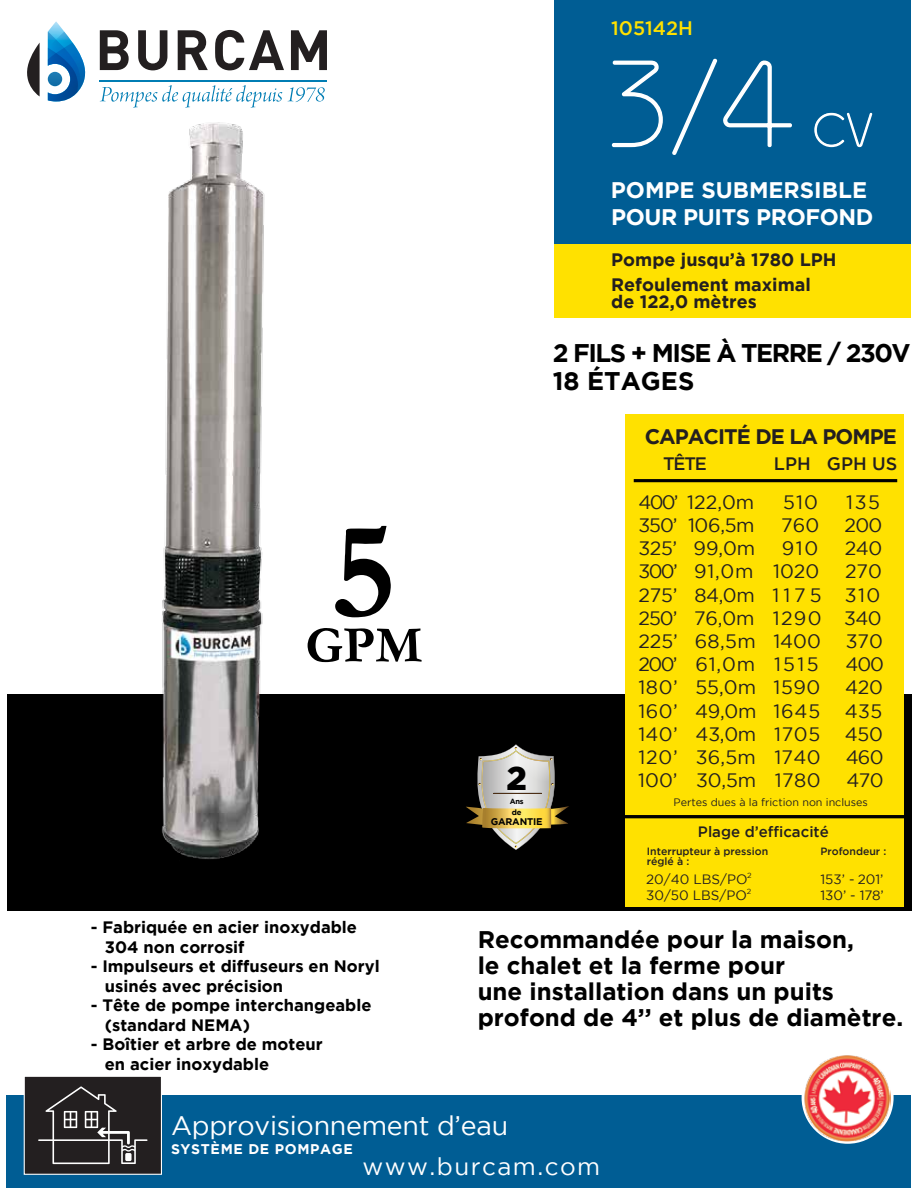
<style>
.page{position:relative;width:918px;height:1188px;background:#fff}
.page>*{position:absolute;margin:0;border:0;box-sizing:border-box;transform-origin:0 0}
.t1{font:100 124.5px "Geoma";color:#fff}
.t2{font:900 32.7px "Gotham";color:#000}
.t3{font:26.85px "Gotham";letter-spacing:-.01em;color:#fff}
.t4{font:700 25.5px/29px "Gotham";letter-spacing:-.06em;color:#000}
.t5{font:24.3px "Gotham";letter-spacing:.06em;color:#fff}
.t6{font:700 24px/26px "Gotham";color:#000}
.t7{font:700 22.5px/27.2px "Gotham";color:#fff}
.t8{font:700 21px "Gotham";letter-spacing:-.045em;color:#231f20}
.t9{font:500 19.5px "Gotham";color:#ffe100}
.t10{font:19.35px/23.2px "Gotham";color:#231f20;text-align:justify}
.t11{font:19.35px "Gotham";letter-spacing:.045em;color:#231f20}
.t12{font:19.35px "Gotham";letter-spacing:.03em;color:#231f20}
.t13{font:19.35px "Gotham";letter-spacing:.025em;color:#231f20}
.t14{font:700 18px/25.5px "Gotham";color:#231f20}
.t15{font:500 18px "Gotham";color:#231f20}
.t16{font:700 16.5px/19.5px "Gotham";color:#000}
.t17{font:500 15px "Gotham";color:#231f20}
.t18{font:700 14.1px "Gotham";letter-spacing:.045em;color:#fff}
.t19{font:13.5px/16.2px "Gotham";color:#231f20}
.t20{font:10.8px "Gotham";color:#231f20}
.t21{font:500 10.5px/10.5px "Gotham";color:#231f20}
.t22{font:700 9.6px "Gotham";letter-spacing:-.025em;color:#010101}
.t23{font:700 7.65px "Gotham";color:#010101}
.t24{font:700 7.5px "Gotham";color:#010101}
.t25{font:7.5px "Gotham";color:#231f20}
</style>
<div class="page">
<div style="left:7px;top:694px;width:904px;height:217px;background:#000"></div>
<div style="left:7px;top:1096px;width:904px;height:92px;background:#005d94"></div>
<svg style="left:802px;top:1095px;width:92px;height:49px"></svg>
<img style="left:804px;top:1055px;width:87px;height:86px">
<div style="left:24px;top:1076px;width:138px;height:99px;background:#231f20;border:1px solid #fff"></div>
<svg style="left:38px;top:1086px;width:110px;height:78px"></svg>
<svg style="left:466px;top:744px;width:103px;height:106px"></svg>
<hr style="left:494px;top:793px;width:48px;height:1px;background:#4c2e15">
<svg style="left:27px;top:43px;width:13px;height:53px"></svg>
<svg style="left:48px;top:21px;width:38px;height:81px"></svg>
<svg style="left:100px;top:30px;width:29px;height:40px"></svg>
<svg style="left:138px;top:30px;width:29px;height:40px"></svg>
<svg style="left:178px;top:30px;width:30px;height:40px"></svg>
<svg style="left:215px;top:30px;width:69px;height:40px"></svg>
<svg style="left:291px;top:30px;width:36px;height:40px"></svg>
<hr style="left:100px;top:80px;width:227px;height:1px;background:#007db4">
<svg style="left:100px;top:85px;width:182px;height:20px"></svg>
<svg style="left:288px;top:87px;width:37px;height:15px"></svg>
<div style="left:555px;top:0;width:356px;height:286px;background:#005d94"></div>
<div style="left:555px;top:244px;width:356px;height:73px;background:#ffe100"></div>
<img style="left:133px;top:105px;width:175px;height:754px">
<div style="left:626px;top:414px;width:278px;height:492px;background:#ffe100"></div>
<hr style="left:634px;top:479px;width:263px;height:3px;background:#000">
<hr style="left:620px;top:815px;width:288px;height:3px;background:#000">
<svg style="left:611px;top:60px;width:52px;height:88px"></svg>
<svg style="left:673px;top:58px;width:44px;height:97px"></svg>
<svg style="left:723px;top:60px;width:69px;height:88px"></svg>
<svg style="left:814px;top:112px;width:59px;height:36px"></svg>
<svg style="left:308px;top:628px;width:114px;height:34px"></svg>
<svg style="left:335px;top:526px;width:56px;height:91px"></svg>
<p class="t9" style="left:611px;top:17px;width:83px">105142H</p>
<h1 class="t1" style="left:608px;top:38px;width:185px">3/4</h1>
<h3 class="t7" style="left:611px;top:176px;width:264px">POMPE SUBMERSIBLE<br>POUR PUITS PROFOND</h3>
<p class="t14" style="left:611px;top:246px;width:227px">Pompe jusqu’à 1780 LPH<br>Refoulement maximal</p>
<p class="t14" style="left:611px;top:288px;width:147px">de 122,0 mètres</p>
<h3 class="t4" style="left:553px;top:337px;width:360px">2 FILS + MISE À TERRE / 230V<br>18 ÉTAGES</h3>
<p class="t16" style="left:105px;top:917px;width:254px;text-indent:-14px">- Fabriquée en acier inoxydable<br>304 non corrosif</p>
<p class="t16" style="left:105px;top:956px;width:276px;text-indent:-14px">- Impulseurs et diffuseurs en Noryl usinés avec précision</p>
<p class="t16" style="left:105px;top:995px;width:268px;text-indent:-14px">- Tête de pompe interchangeable (standard NEMA)</p>
<p class="t16" style="left:105px;top:1034px;width:219px;text-indent:-14px">- Boîtier et arbre de moteur en acier inoxydable</p>
<h2 class="t2" style="left:506px;top:759px;width:22px">2</h2>
<p class="t24" style="left:510px;top:797px;width:16px">Ans</p>
<p class="t23" style="left:512px;top:808px;width:11px">de</p>
<p class="t22" style="left:491px;top:816px;width:53px">GARANTIE</p>
<p class="t8" style="left:645px;top:425px;width:254px">CAPACITÉ DE LA POMPE</p>
<p class="t15" style="left:663px;top:454px;width:45px">TÊTE</p>
<p class="t15" style="left:774px;top:454px;width:125px">LPH GPH US</p>
<p class="t10" style="left:639px;top:490px;width:117px">400’ 122,0m</p>
<p class="t10" style="left:783px;top:490px;width:36px">510</p>
<p class="t10" style="left:846px;top:490px;width:36px">135</p>
<p class="t10" style="left:638px;top:513px;width:118px">350’ 106,5m</p>
<p class="t10" style="left:781px;top:513px;width:39px">760</p>
<p class="t10" style="left:844px;top:513px;width:39px">200</p>
<p class="t10" style="left:638px;top:536px;width:118px">325’ 99,0m</p>
<p class="t10" style="left:782px;top:536px;width:38px">910</p>
<p class="t10" style="left:845px;top:536px;width:39px">240</p>
<p class="t10" style="left:638px;top:560px;width:182px">300’ 91,0m 1020</p>
<p class="t10" style="left:638px;top:560px;width:245px;text-indent:207px">270<br>275’ 84,0m 1 1 7 5 310<br>250’ 76,0m 1290 340<br>225’ 68,5m 1400</p>
<p class="t10" style="left:846px;top:629px;width:39px">370</p>
<p class="t11" style="left:638px;top:654px;width:182px">200’ 61,0m 1515</p>
<p class="t10" style="left:846px;top:653px;width:40px">400</p>
<p class="t12" style="left:638px;top:677px;width:184px">180’ 55,0m 1590</p>
<p class="t10" style="left:845px;top:676px;width:39px">420</p>
<p class="t13" style="left:638px;top:700px;width:183px">160’ 49,0m 1645</p>
<p class="t10" style="left:845px;top:699px;width:39px">435</p>
<p class="t10" style="left:638px;top:722px;width:183px">140’ 43,0m 1705</p>
<p class="t10" style="left:845px;top:722px;width:40px">450</p>
<p class="t10" style="left:638px;top:745px;width:184px">120’ 36,5m 1740</p>
<p class="t10" style="left:846px;top:745px;width:39px">460</p>
<p class="t10" style="left:638px;top:769px;width:184px">100’ 30,5m 1780</p>
<p class="t10" style="left:847px;top:769px;width:38px">470</p>
<p class="t20" style="left:674px;top:797px;width:196px">Pertes dues à la friction non incluses</p>
<p class="t17" style="left:698px;top:823px;width:132px">Plage d’efficacité</p>
<p class="t21" style="left:647px;top:846px;width:123px">Interrupteur à pression réglé à :</p>
<p class="t21" style="left:820px;top:846px;width:67px">Profondeur :</p>
<p class="t19" style="left:646px;top:871px;width:107px">20/40 LBS/PO<br>30/50 LBS/PO <sup>2</sup></p>
<p class="t25" style="left:747px;top:871px;width:6px">2</p>
<p class="t19" style="left:820px;top:871px;width:65px">153’ - 201’<br>130’ - 178’</p>
<h3 class="t6" style="left:478px;top:925px;width:427px">Recommandée pour la maison,<br>le chalet et la ferme pour<br>une installation dans un puits profond de 4’’ et plus de diamètre.</h3>
<h3 class="t3" style="left:171px;top:1111px;width:339px">Approvisionnement d’eau</h3>
<p class="t18" style="left:171px;top:1141px;width:183px">SYSTÈME DE POMPAGE</p>
<h3 class="t5" style="left:363px;top:1153px;width:239px">www.burcam.com</h3>
</div>
